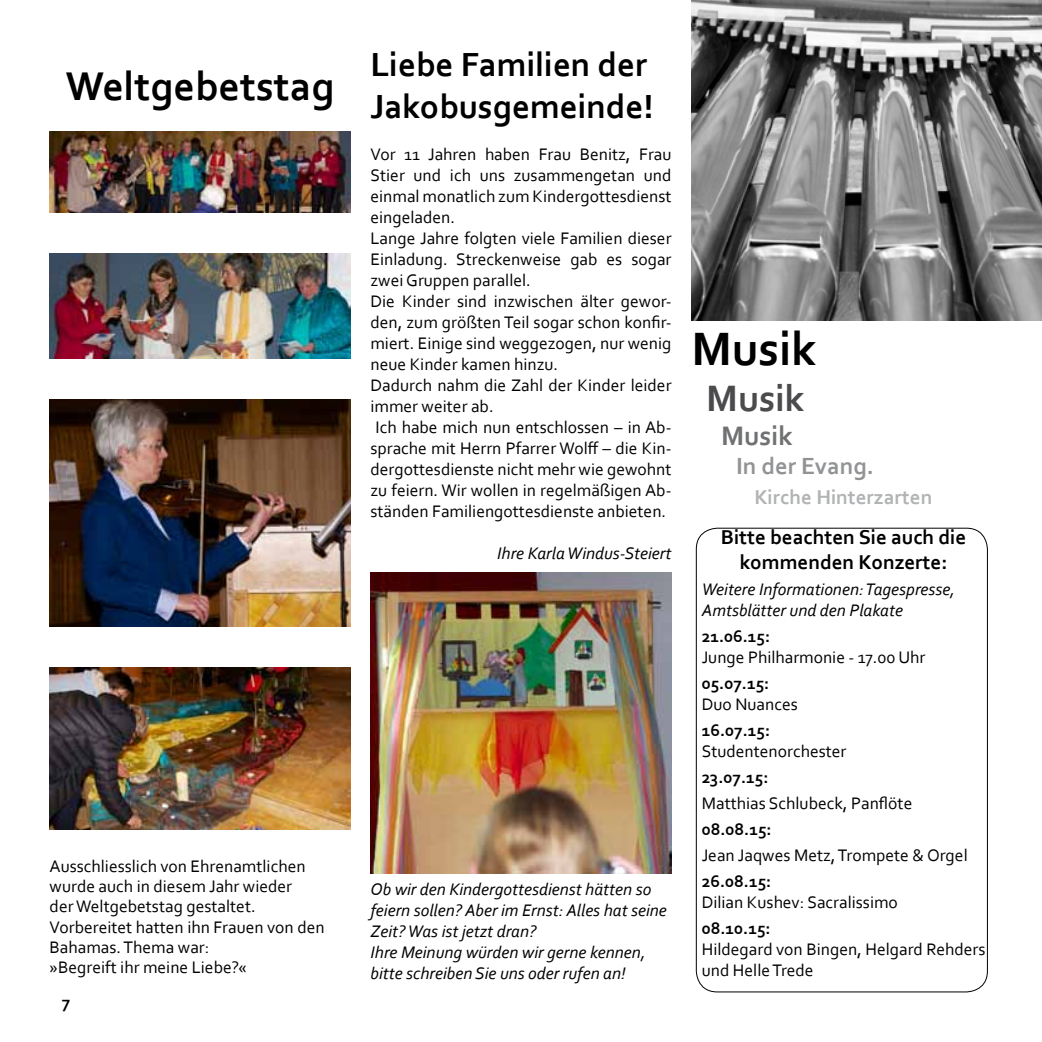
<style>
.page{position:relative;width:1042px;height:1042px;background:#fff}
.page>*{position:absolute;margin:0;border:0;box-sizing:border-box;transform-origin:0 0}
.t1{font:700 49px "Corbel";color:#000}
.t2{font:700 42px "Corbel";color:#000}
.t3{font:700 38.5px "Corbel";color:#4b4b4d}
.t4{font:700 35px/42px "Corbel";color:#000}
.t5{font:700 28px "Corbel";color:#707172}
.t6{font:700 24.5px "Corbel";color:#929395}
.t7{font:700 21px/25.2px "Corbel";color:#000;text-align:center}
.t8{font:700 21px "Corbel";color:#b1b3b4}
.t9{font:17.5px/21px "Corbel";color:#000}
.t10{font:italic 17.5px/21px "Corbel";color:#000}
.t11{font:700 17.5px "Corbel";color:#000}
</style>
<div class="page">
<img style="left:691px;top:0;width:351px;height:320px">
<div style="left:696px;top:528px;width:292px;height:464px;border:1px solid #000;border-radius:21px"></div>
<img style="left:370px;top:572px;width:301px;height:301px">
<img style="left:50px;top:131px;width:301px;height:81px">
<img style="left:50px;top:253px;width:301px;height:106px">
<img style="left:50px;top:400px;width:301px;height:226px">
<img style="left:50px;top:667px;width:301px;height:162px">
<h2 class="t2" style="left:66px;top:60px;width:270px">Weltgebetstag</h2>
<p class="t9" style="left:50px;top:856px;width:276px;line-height:20.1px">Ausschliesslich von Ehrenamtlichen wurde auch in diesem Jahr wieder<br>der Weltgebetstag gestaltet.<br>Vorbereitet hatten ihn Frauen von den<br>Bahamas. Thema war:<br>»Begreift ihr meine Liebe?«</p>
<p class="t11" style="left:62px;top:992px;width:10px">7</p>
<h3 class="t4" style="left:370px;top:42px;width:285px">Liebe Familien der<br>Jakobusgemeinde!</h3>
<p class="t9" style="left:370px;top:143px;width:302px">Vor 11 Jahren haben Frau Benitz, Frau Stier und ich uns zusammengetan und einmal monatlich zum Kindergottesdienst eingeladen.<br>Lange Jahre folgten viele Familien dieser Einladung. Streckenweise gab es sogar zwei Gruppen parallel.<br>Die Kinder sind inzwischen älter gewor&shy;den, zum größten Teil sogar schon konfir&shy;miert. Einige sind weggezogen, nur wenig neue Kinder kamen hinzu.<br>Dadurch nahm die Zahl der Kinder leider immer weiter ab.<br>Ich habe mich nun entschlossen – in Ab&shy;sprache mit Herrn Pfarrer Wolff – die Kin&shy;dergottesdienste nicht mehr wie gewohnt zu feiern. Wir wollen in regelmäßigen Ab&shy;ständen Familiengottesdienste anbieten.</p>
<p class="t10" style="left:497px;top:542px;width:176px">Ihre Karla Windus-Steiert</p>
<p class="t10" style="left:370px;top:878px;width:298px">Ob wir den Kindergottesdienst hätten so feiern sollen? Aber im Ernst: Alles hat seine Zeit? Was ist jetzt dran?<br>Ihre Meinung würden wir gerne kennen, bitte schreiben Sie uns oder rufen an!</p>
<h1 class="t1" style="left:691px;top:319px;width:127px">Musik</h1>
<h3 class="t3" style="left:706px;top:375px;width:100px">Musik</h3>
<h3 class="t5" style="left:721px;top:418px;width:73px">Musik</h3>
<h3 class="t6" style="left:736px;top:451px;width:140px">In der Evang.</h3>
<p class="t8" style="left:754px;top:484px;width:179px">Kirche Hinterzarten</p>
<p class="t7" style="left:721px;top:524px;width:247px">Bitte beachten Sie auch die kommenden Konzerte:</p>
<p class="t10" style="left:702px;top:579px;width:255px">Weitere Informationen: Tagespresse,<br>Amtsblätter und den Plakate</p>
<p class="t11" style="left:702px;top:626px;width:70px">21.06.15:</p>
<p class="t9" style="left:702px;top:647px;width:225px">Junge Philharmonie - 17.00 Uhr</p>
<p class="t11" style="left:702px;top:673px;width:69px">05.07.15:</p>
<p class="t9" style="left:702px;top:693px;width:98px">Duo Nuances</p>
<p class="t11" style="left:702px;top:720px;width:70px">16.07.15:</p>
<p class="t9" style="left:702px;top:740px;width:146px">Studentenorchester</p>
<p class="t11" style="left:702px;top:766px;width:68px">23.07.15:</p>
<p class="t9" style="left:702px;top:792px;width:212px">Matthias Schlubeck, Panflöte</p>
<p class="t11" style="left:702px;top:818px;width:72px">08.08.15:</p>
<p class="t9" style="left:702px;top:844px;width:267px">Jean Jaqwes Metz, Trompete &amp; Orgel</p>
<p class="t11" style="left:702px;top:870px;width:71px">26.08.15:</p>
<p class="t9" style="left:702px;top:891px;width:198px">Dilian Kushev: Sacralissimo</p>
<p class="t11" style="left:702px;top:917px;width:70px">08.10.15:</p>
<p class="t9" style="left:702px;top:938px;width:285px">Hildegard von Bingen, Helgard Rehders und Helle Trede</p>
</div>
